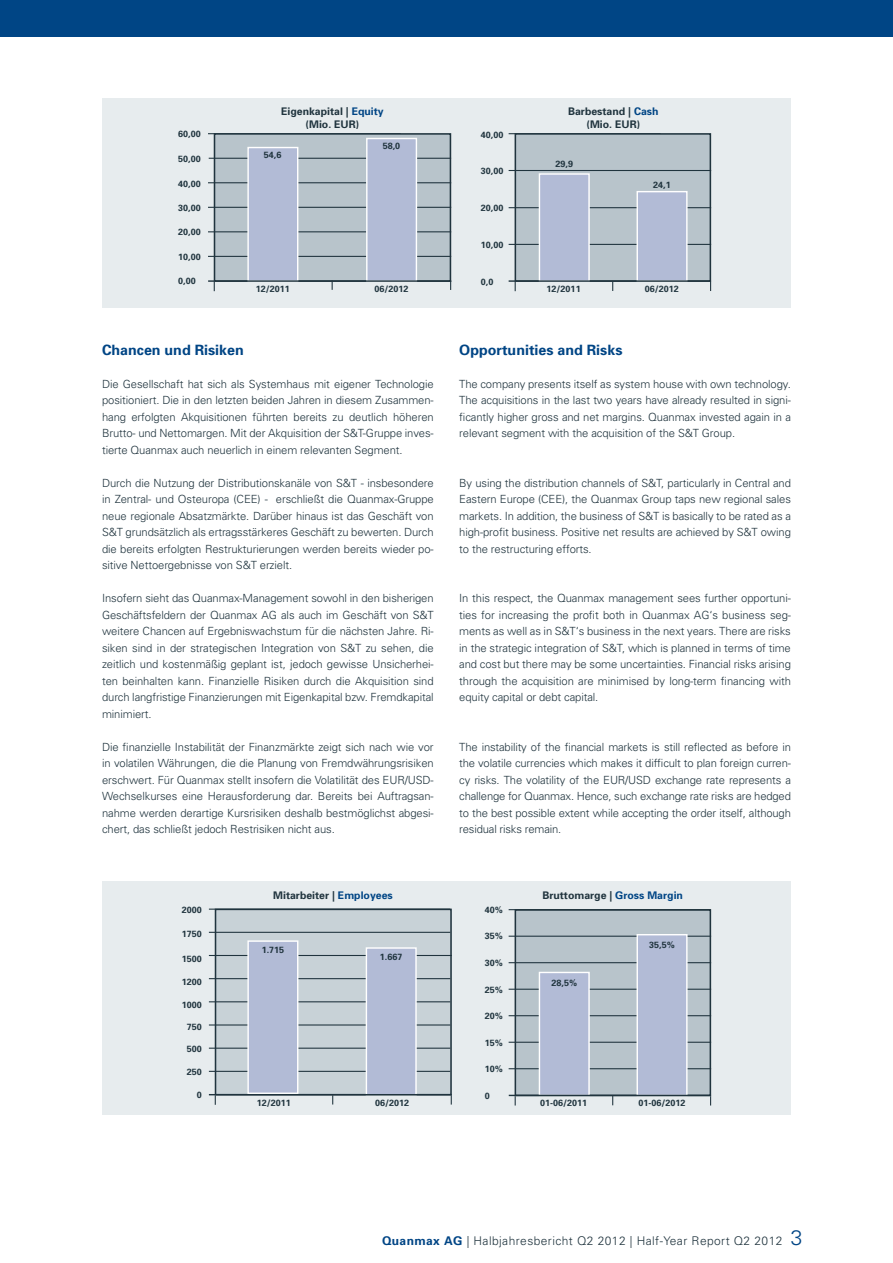
<style>
.page{position:relative;width:893px;height:1263px;background:#fff}
.page>*{position:absolute;margin:0;border:0;box-sizing:border-box;transform-origin:0 0}
.t1{font:700 14.25px "Univers";color:#004585}
.t2{font:300 12px "Univers";letter-spacing:.035em;color:#20343e}
.t3{font:300 11.25px/16.5px "Univers";letter-spacing:-.01em;color:#20343e;text-align:justify}
.t4{font:700 10.5px/12.6px "Univers";color:#20343e;text-align:center}
.t5{font:700 9px "Univers";color:#20343e}
.s1{color:#004585}
.s2{font-weight:700;color:#004585}
.s3{font-size:21px;color:#004585}
</style>
<div class="page">
<div style="left:0;top:0;width:893px;height:37px;background:#004585"></div>
<div style="left:102px;top:881px;width:689px;height:234px;background:#e7ecee"></div>
<div style="left:215px;top:908px;width:237px;height:187px;background:#c8d2d7;border:2px solid #20343e"></div>
<hr style="left:209px;top:978px;width:241px;height:1px;background:#20343e">
<hr style="left:209px;top:955px;width:243px;height:1px;background:#20343e">
<hr style="left:209px;top:932px;width:241px;height:1px;background:#20343e">
<hr style="left:209px;top:908px;width:241px;height:2px;background:#20343e">
<hr style="left:209px;top:1001px;width:241px;height:1px;background:#20343e">
<hr style="left:209px;top:1024px;width:241px;height:1px;background:#20343e">
<hr style="left:209px;top:1048px;width:241px;height:1px;background:#20343e">
<hr style="left:209px;top:1071px;width:241px;height:1px;background:#20343e">
<div style="left:247px;top:940px;width:51px;height:154px;background:#b2bbd6;border:1px solid #fff"></div>
<div style="left:366px;top:947px;width:51px;height:148px;background:#b2bbd6;border:1px solid #fff"></div>
<div style="left:515px;top:909px;width:196px;height:187px;background:#b8c4cb;border:2px solid #20343e"></div>
<hr style="left:509px;top:989px;width:202px;height:1px;background:#20343e">
<hr style="left:509px;top:962px;width:202px;height:1px;background:#20343e">
<hr style="left:509px;top:936px;width:202px;height:1px;background:#20343e">
<hr style="left:509px;top:1015px;width:202px;height:1px;background:#20343e">
<hr style="left:509px;top:1042px;width:202px;height:1px;background:#20343e">
<hr style="left:509px;top:1068px;width:202px;height:1px;background:#20343e">
<div style="left:539px;top:972px;width:51px;height:124px;background:#b2bbd6;border:1px solid #fff"></div>
<div style="left:636px;top:934px;width:52px;height:162px;background:#b2bbd6;border:1px solid #fff"></div>
<hr style="left:509px;top:909px;width:202px;height:1px;background:#20343e">
<hr style="left:509px;top:1095px;width:202px;height:1px;background:#20343e">
<hr style="left:209px;top:1094px;width:243px;height:1px;background:#20343e">
<div style="left:102px;top:98px;width:689px;height:209px;background:#e7ecee"></div>
<hr style="left:208px;top:133px;width:193px;height:1px;background:#20343e">
<div style="left:214px;top:133px;width:237px;height:149px;background:#b8c4cb;border:2px solid #20343e"></div>
<hr style="left:208px;top:182px;width:243px;height:1px;background:#20343e">
<hr style="left:208px;top:207px;width:243px;height:1px;background:#20343e">
<hr style="left:209px;top:158px;width:242px;height:1px;background:#20343e">
<hr style="left:208px;top:256px;width:243px;height:1px;background:#20343e">
<hr style="left:208px;top:231px;width:243px;height:1px;background:#20343e">
<div style="left:247px;top:147px;width:51px;height:135px;background:#b2bbd6;border:1px solid #fff"></div>
<div style="left:366px;top:138px;width:51px;height:144px;background:#b2bbd6;border:1px solid #fff"></div>
<hr style="left:509px;top:133px;width:151px;height:1px;background:#20343e">
<div style="left:515px;top:133px;width:196px;height:149px;background:#b8c4cb;border:2px solid #20343e"></div>
<hr style="left:509px;top:170px;width:202px;height:1px;background:#20343e">
<hr style="left:509px;top:207px;width:202px;height:1px;background:#20343e">
<hr style="left:509px;top:244px;width:202px;height:1px;background:#20343e">
<div style="left:539px;top:173px;width:51px;height:109px;background:#b2bbd6;border:1px solid #fff"></div>
<div style="left:636px;top:191px;width:52px;height:91px;background:#b2bbd6;border:1px solid #fff"></div>
<hr style="left:509px;top:280px;width:202px;height:2px;background:#20343e">
<hr style="left:208px;top:280px;width:243px;height:2px;background:#20343e">
<p class="t5" style="left:178px;top:128px;width:24px">60,00</p>
<p class="t5" style="left:178px;top:153px;width:24px">50,00</p>
<p class="t5" style="left:178px;top:178px;width:24px">40,00</p>
<p class="t5" style="left:178px;top:202px;width:24px">30,00</p>
<p class="t5" style="left:178px;top:227px;width:24px">20,00</p>
<p class="t5" style="left:178px;top:251px;width:24px">10,00</p>
<p class="t5" style="left:178px;top:275px;width:19px">0,00</p>
<p class="t4" style="left:281px;top:105px;width:104px">Eigenkapital | <span class="s1">Equity </span>(Mio. EUR)</p>
<p class="t5" style="left:264px;top:149px;width:19px">54,6</p>
<p class="t5" style="left:383px;top:140px;width:19px">58,0</p>
<p class="t5" style="left:256px;top:283px;width:36px">12/2011</p>
<p class="t5" style="left:374px;top:283px;width:36px">06/2012</p>
<p class="t1" style="left:102px;top:341px;width:143px">Chancen und Risiken</p>
<p class="t3" style="left:102px;top:375px;width:333px">Die Gesellschaft hat sich als Systemhaus mit eigener Technologie positioniert. Die in den letzten beiden Jahren in diesem Zusammen&shy;hang erfolgten Akquisitionen führten bereits zu deutlich höheren Brutto- und Nettomargen. Mit der Akquisition der S&amp;T-Gruppe inves&shy;tierte Quanmax auch neuerlich in einem relevanten Segment.</p>
<p class="t3" style="left:102px;top:474px;width:333px">Durch die Nutzung der Distributionskanäle von S&amp;T - insbesondere in Zentral- und Osteuropa (CEE) - erschließt die Quanmax-Gruppe neue regionale Absatzmärkte. Darüber hinaus ist das Geschäft von S&amp;T grundsätzlich als ertragsstärkeres Geschäft zu bewerten. Durch die bereits erfolgten Restrukturierungen werden bereits wieder po&shy;sitive Nettoergebnisse von S&amp;T erzielt.</p>
<p class="t3" style="left:102px;top:590px;width:333px">Insofern sieht das Quanmax-Management sowohl in den bisherigen Geschäftsfeldern der Quanmax AG als auch im Geschäft von S&amp;T weitere Chancen auf Ergebniswachstum für die nächsten Jahre. Ri&shy;siken sind in der strategischen Integration von S&amp;T zu sehen, die zeitlich und kostenmäßig geplant ist, jedoch gewisse Unsicherhei&shy;ten beinhalten kann. Finanzielle Risiken durch die Akquisition sind durch langfristige Finanzierungen mit Eigenkapital bzw. Fremdkapital minimiert.</p>
<p class="t3" style="left:102px;top:738px;width:333px">Die finanzielle Instabilität der Finanzmärkte zeigt sich nach wie vor in volatilen Währungen, die die Planung von Fremdwährungsrisiken erschwert. Für Quanmax stellt insofern die Volatilität des EUR/USD-Wechselkurses eine Herausforderung dar. Bereits bei Auftragsan&shy;nahme werden derartige Kursrisiken deshalb bestmöglichst abgesi&shy;chert, das schließt jedoch Restrisiken nicht aus.</p>
<p class="t5" style="left:481px;top:129px;width:24px">40,00</p>
<p class="t5" style="left:481px;top:165px;width:24px">30,00</p>
<p class="t5" style="left:481px;top:203px;width:24px">20,00</p>
<p class="t5" style="left:481px;top:239px;width:24px">10,00</p>
<p class="t5" style="left:481px;top:276px;width:14px">0,0</p>
<p class="t4" style="left:568px;top:105px;width:92px">Barbestand | <span class="s1">Cash </span>(Mio. EUR)</p>
<p class="t5" style="left:555px;top:159px;width:19px">29,9</p>
<p class="t5" style="left:653px;top:180px;width:19px">24,1</p>
<p class="t5" style="left:547px;top:283px;width:36px">12/2011</p>
<p class="t5" style="left:645px;top:283px;width:36px">06/2012</p>
<p class="t1" style="left:459px;top:341px;width:165px">Opportunities and Risks</p>
<p class="t3" style="left:459px;top:375px;width:333px">The company presents itself as system house with own technology.<br>The acquisitions in the last two years have already resulted in signi&shy;ficantly higher gross and net margins. Quanmax invested again in a relevant segment with the acquisition of the S&amp;T Group.</p>
<p class="t3" style="left:459px;top:474px;width:333px">By using the distribution channels of S&amp;T, particularly in Central and Eastern Europe (CEE), the Quanmax Group taps new regional sales markets. In addition, the business of S&amp;T is basically to be rated as a high-profit business. Positive net results are achieved by S&amp;T owing to the restructuring efforts.</p>
<p class="t3" style="left:459px;top:590px;width:333px">In this respect, the Quanmax management sees further opportuni&shy;ties for increasing the profit both in Quanmax AG‘s business seg&shy;ments as well as in S&amp;T‘s business in the next years. There are risks in the strategic integration of S&amp;T, which is planned in terms of time and cost but there may be some uncertainties. Financial risks arising through the acquisition are minimised by long-term financing with equity capital or debt capital.</p>
<p class="t3" style="left:459px;top:738px;width:333px">The instability of the financial markets is still reflected as before in the volatile currencies which makes it difficult to plan foreign curren&shy;cy risks. The volatility of the EUR/USD exchange rate represents a challenge for Quanmax. Hence, such exchange rate risks are hedged to the best possible extent while accepting the order itself, although residual risks remain.</p>
<p class="t5" style="left:182px;top:904px;width:22px">2000</p>
<p class="t5" style="left:182px;top:928px;width:22px">1750</p>
<p class="t5" style="left:182px;top:953px;width:22px">1500</p>
<p class="t5" style="left:182px;top:976px;width:22px">1200</p>
<p class="t5" style="left:182px;top:999px;width:22px">1000</p>
<p class="t5" style="left:187px;top:1021px;width:17px">750</p>
<p class="t5" style="left:187px;top:1044px;width:17px">500</p>
<p class="t5" style="left:187px;top:1066px;width:17px">250</p>
<p class="t5" style="left:197px;top:1090px;width:7px">0</p>
<p class="t4" style="left:273px;top:889px;width:121px">Mitarbeiter | <span class="s1">Employees</span></p>
<p class="t4" style="left:542px;top:889px;width:142px">Bruttomarge | <span class="s1">Gross Margin</span></p>
<p class="t5" style="left:262px;top:944px;width:24px">1.715</p>
<p class="t5" style="left:380px;top:952px;width:24px">1.667</p>
<p class="t5" style="left:257px;top:1097px;width:36px">12/2011</p>
<p class="t5" style="left:375px;top:1097px;width:36px">06/2012</p>
<p class="t5" style="left:485px;top:904px;width:20px">40%</p>
<p class="t5" style="left:485px;top:931px;width:20px">35%</p>
<p class="t5" style="left:485px;top:957px;width:20px">30%</p>
<p class="t5" style="left:485px;top:984px;width:20px">25%</p>
<p class="t5" style="left:485px;top:1010px;width:20px">20%</p>
<p class="t5" style="left:485px;top:1037px;width:20px">15%</p>
<p class="t5" style="left:485px;top:1064px;width:20px">10%</p>
<p class="t5" style="left:485px;top:1090px;width:7px">0</p>
<p class="t5" style="left:551px;top:977px;width:27px">28,5%</p>
<p class="t5" style="left:649px;top:939px;width:27px">35,5%</p>
<p class="t5" style="left:540px;top:1098px;width:49px">01-06/2011</p>
<p class="t5" style="left:638px;top:1098px;width:49px">01-06/2012</p>
<p class="t2" style="left:382px;top:1233px;width:422px"><span class="s2">Quanmax AG</span> | Halbjahresbericht Q2 2012 | Half-Year Report Q2 2012 <span class="s3">3</span></p>
</div>
